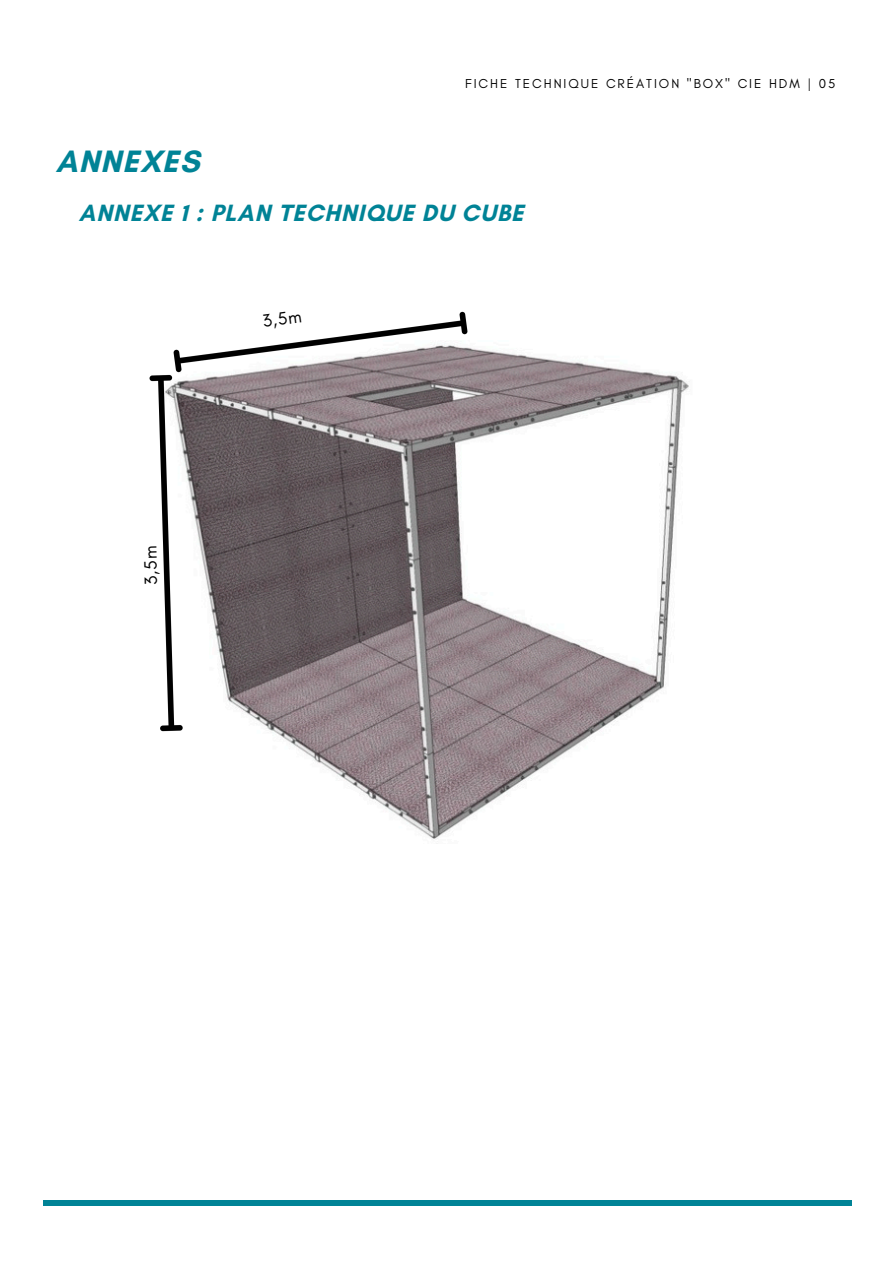
<style>
.page{position:relative;width:893px;height:1263px;background:#fff}
.page>*{position:absolute;margin:0;border:0;box-sizing:border-box;transform-origin:0 0}
.t1{font:700 31.5px "Glacial Indifference";letter-spacing:.04em;color:#008396}
.t2{font:700 24px "Glacial Indifference";letter-spacing:.04em;color:#008396}
.t3{font:18px "Glacial Indifference";color:#000}
.t4{font:13.2px "Glacial Indifference";letter-spacing:.15em;color:#000}
</style>
<div class="page">
<div style="left:43px;top:1200px;width:809px;height:5px;background:#008396"></div>
<img style="left:285px;top:348px;width:404px;height:491px">
<img style="left:149px;top:311px;width:325px;height:428px">
<h2 class="t4" style="left:465px;top:75px;width:372px">FICHE TECHNIQUE CRÉATION "BOX" CIE HDM | 05</h2>
<p class="t1" style="left:56px;top:143px;width:145px">ANNEXES</p>
<h3 class="t2" style="left:79px;top:198px;width:446px">ANNEXE 1 : PLAN TECHNIQUE DU CUBE</h3>
<h3 class="t3" style="left:140px;top:585px;width:41px;rotate:-91deg">35, m</h3>
<p class="t3" style="left:261px;top:310px;width:41px;rotate:-8deg">3,5m</p>
</div>
